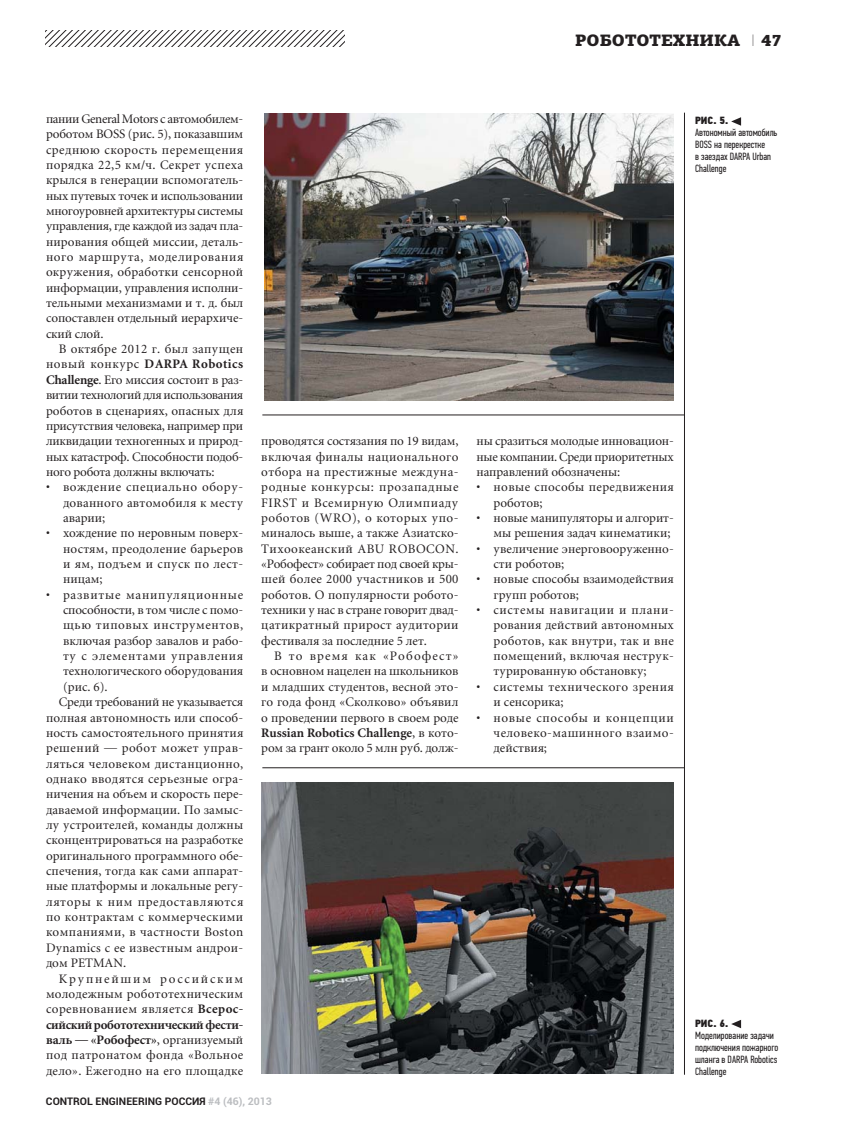
<style>
.page{position:relative;width:851px;height:1136px;background:#fff}
.page>*{position:absolute;margin:0;border:0;box-sizing:border-box;transform-origin:0 0}
.t1{font:900 16.5px "PF Agora Slab Pro";color:#231f20}
.t2{font:12.75px/15.3px "Miniature";letter-spacing:.01em;color:#231f20;text-align:justify}
.t3{font:12.75px/15.3px "Miniature";letter-spacing:.03em;color:#231f20}
.t4{font:12.75px/15.3px "Miniature";letter-spacing:.035em;color:#231f20}
.t5{font:700 12.75px "Miniature";letter-spacing:-.02em;color:#231f20}
.t6{font:12.75px "Miniature";letter-spacing:-.015em;color:#231f20}
.t7{font:12.75px/15.3px "Miniature";letter-spacing:-.01em;color:#231f20;text-align:right}
.t8{font:12.75px "Miniature";letter-spacing:.05em;color:#231f20}
.t9{font:12.75px "Miniature";letter-spacing:.06em;color:#231f20}
.t10{font:12.75px "Miniature";letter-spacing:.045em;color:#231f20}
.t11{font:12.75px "Miniature";letter-spacing:.055em;color:#231f20}
.t12{font:12.75px "Miniature";letter-spacing:.14em;color:#231f20}
.t13{font:10.5px/12px "PF Din Text Comp Pro";color:#231f20}
.t14{font:700 10.5px "Roboto";color:#231f20}
.t15{font:10.5px "PF Din Text Cond Pro X Black";color:#231f20}
.s1{font-family:"PF Din Text Pro";font-weight:100}
.s2{font-weight:700}
.s3{font-weight:400}
.s4{color:#bbbdc0}
</style>
<div class="page">
<svg style="left:46px;top:31px;width:299px;height:15px"></svg>
<svg style="left:731px;top:117px;width:10px;height:9px"></svg>
<svg style="left:731px;top:1020px;width:10px;height:8px"></svg>
<img style="left:262px;top:782px;width:411px;height:291px">
<img style="left:264px;top:114px;width:409px;height:287px">
<hr style="left:262px;top:414px;width:422px;height:1px;background:#231f20">
<hr style="left:262px;top:767px;width:422px;height:1px;background:#231f20">
<hr style="left:684px;top:113px;width:1px;height:961px;background:#231f20">
<p class="t1" style="left:575px;top:31px;width:166px">РОБОТОТЕХНИКА</p>
<p class="t1" style="left:751px;top:31px;width:32px"><span class="s1">I</span> 47</p>
<p class="t2" style="left:46px;top:112px;width:199px">пании General Motors с автомобилем&shy;роботом BOSS (рис. 5), показавшим среднюю скорость перемещения порядка 22,5 км/ч. Секрет успеха крылся в генерации вспомогатель&shy;ных путевых точек и использовании многоуровней архитектуры системы управления, где каждой из задач пла&shy;нирования общей миссии, деталь&shy;ного маршрута, моделирования окружения, обработки сенсорной информации, управления исполни&shy;тельными механизмами и т. д. был сопоставлен отдельный иерархиче&shy;ский слой.</p>
<p class="t2" style="left:46px;top:342px;width:199px;text-indent:13px">В октябре 2012 г. был запущен новый конкурс <span class="s2">DARPA Robotics Challenge</span>. Его миссия состоит в раз&shy;витии технологий для использования роботов в сценариях, опасных для присутствия человека, например при ликвидации техногенных и природ&shy;ных катастроф. Способности подоб&shy;ного робота должны включать:</p>
<p class="t2" style="left:63px;top:480px;width:182px;text-indent:-17px">• вождение специально обору&shy;дованного автомобиля к месту аварии;</p>
<p class="t2" style="left:63px;top:526px;width:182px;text-indent:-17px">• хождение по неровным поверх&shy;ностям, преодоление барьеров и ям, подъем и спуск по лест&shy;ницам;</p>
<p class="t9" style="left:46px;top:589px;width:199px">• развитые манипуляционные</p>
<p class="t6" style="left:63px;top:605px;width:182px">способности, в том числе с помо-</p>
<p class="t10" style="left:63px;top:620px;width:182px">щью типовых инструментов,</p>
<p class="t2" style="left:63px;top:634px;width:182px">включая разбор завалов и рабо-</p>
<p class="t11" style="left:63px;top:651px;width:182px">ту с элементами управления</p>
<p class="t2" style="left:63px;top:664px;width:182px">технологического оборудования</p>
<p class="t2" style="left:63px;top:680px;width:46px">(рис. 6).</p>
<p class="t6" style="left:59px;top:697px;width:186px">Среди требований не указывается</p>
<p class="t2" style="left:46px;top:710px;width:199px">полная автономность или способ-</p>
<p class="t2" style="left:46px;top:726px;width:199px">ность самостоятельного принятия</p>
<p class="t4" style="left:46px;top:741px;width:199px">решений — робот может управ-</p>
<p class="t3" style="left:46px;top:756px;width:199px">ляться человеком дистанционно,</p>
<p class="t3" style="left:46px;top:772px;width:199px">однако вводятся серьезные огра-</p>
<p class="t2" style="left:46px;top:787px;width:199px">ничения на объем и скорость пере-</p>
<p class="t2" style="left:46px;top:803px;width:199px">даваемой информации. По замыс-</p>
<p class="t2" style="left:46px;top:818px;width:199px">лу устроителей, команды должны</p>
<p class="t2" style="left:46px;top:833px;width:199px">сконцентрироваться на разработке</p>
<p class="t2" style="left:46px;top:849px;width:199px">оригинального программного обе-</p>
<p class="t2" style="left:46px;top:864px;width:199px">спечения, тогда как сами аппарат-</p>
<p class="t2" style="left:46px;top:879px;width:199px">ные платформы и локальные регу-</p>
<p class="t8" style="left:46px;top:896px;width:199px">ляторы к ним предоставляются</p>
<p class="t3" style="left:46px;top:910px;width:199px">по контрактам с коммерческими</p>
<p class="t4" style="left:46px;top:925px;width:199px">компаниями, в частности Boston</p>
<p class="t2" style="left:46px;top:941px;width:199px">Dynamics с ее известным андрои-</p>
<p class="t2" style="left:46px;top:956px;width:82px">дом PETMAN.</p>
<p class="t12" style="left:59px;top:973px;width:186px">Крупнейшим российским</p>
<p class="t2" style="left:46px;top:987px;width:199px">молодежным робототехническим</p>
<p class="t4" style="left:46px;top:1002px;width:199px">соревнованием является <span class="s2">Всерос-</span></p>
<p class="t5" style="left:46px;top:1019px;width:199px">сийский робототехнический фести-</p>
<p class="t5" style="left:46px;top:1034px;width:199px">валь — «Робофест»<span class="s3">, организуемый</span></p>
<p class="t3" style="left:46px;top:1048px;width:199px">под патронатом фонда «Вольное</p>
<p class="t2" style="left:46px;top:1063px;width:199px">дело». Ежегодно на его площадке</p>
<p class="t2" style="left:261px;top:434px;width:199px">проводятся состязания по 19 видам, включая финалы национального отбора на престижные междуна&shy;родные конкурсы: прозападные FIRST и Всемирную Олимпиаду роботов (WRO), о которых упо&shy;миналось выше, а также Азиатско-Тихоокеанский ABU ROBOCON. «Робофест» собирает под своей кры&shy;шей более 2000 участников и 500 роботов. О популярности робото&shy;техники у нас в стране говорит двад&shy;цатикратный прирост аудитории фестиваля за последние 5 лет.</p>
<p class="t2" style="left:261px;top:649px;width:199px;text-indent:13px">В то время как «Робофест» в основном нацелен на школьников и младших студентов, весной это&shy;го года фонд «Сколково» объявил о проведении первого в своем роде <span class="s2">Russian Robotics Challenge</span>, в кото&shy;ром за грант около 5 млн руб. долж-</p>
<p class="t14" style="left:46px;top:1093px;width:227px">CONTROL ENGINEERING РОССИЯ <span class="s4">#4 (46), 2013</span></p>
<p class="t2" style="left:476px;top:434px;width:199px">ны сразиться молодые инновацион&shy;ные компании. Среди приоритетных направлений обозначены:</p>
<p class="t3" style="left:493px;top:480px;width:182px;text-indent:-17px">• новые способы передвижения роботов;</p>
<p class="t7" style="left:476px;top:511px;width:199px">• новые манипуляторы и алгорит&shy;мы решения задач кинематики;</p>
<p class="t2" style="left:493px;top:542px;width:182px;text-indent:-17px">• увеличение энерговооруженно&shy;сти роботов;</p>
<p class="t2" style="left:493px;top:572px;width:182px;text-indent:-17px">• новые способы взаимодействия групп роботов;</p>
<p class="t2" style="left:493px;top:603px;width:182px;text-indent:-17px">• системы навигации и плани&shy;рования действий автономных роботов, как внутри, так и вне помещений, включая неструк&shy;турированную обстановку;</p>
<p class="t4" style="left:493px;top:680px;width:182px;text-indent:-17px">• системы технического зрения и сенсорика;</p>
<p class="t2" style="left:493px;top:710px;width:182px;text-indent:-17px">• новые способы и концепции человеко-машинного взаимо&shy;действия;</p>
<p class="t15" style="left:695px;top:114px;width:35px">РИС. 5.</p>
<p class="t13" style="left:695px;top:127px;width:84px">Автономный автомобиль<br>BOSS на перекрестке<br>в заездах DARPA Urban<br>Challenge</p>
<p class="t15" style="left:695px;top:1016px;width:35px">РИС. 6.</p>
<p class="t13" style="left:695px;top:1029px;width:85px">Моделирование задачи подключения пожарного шланга в DARPA Robotics<br>Challenge</p>
</div>
